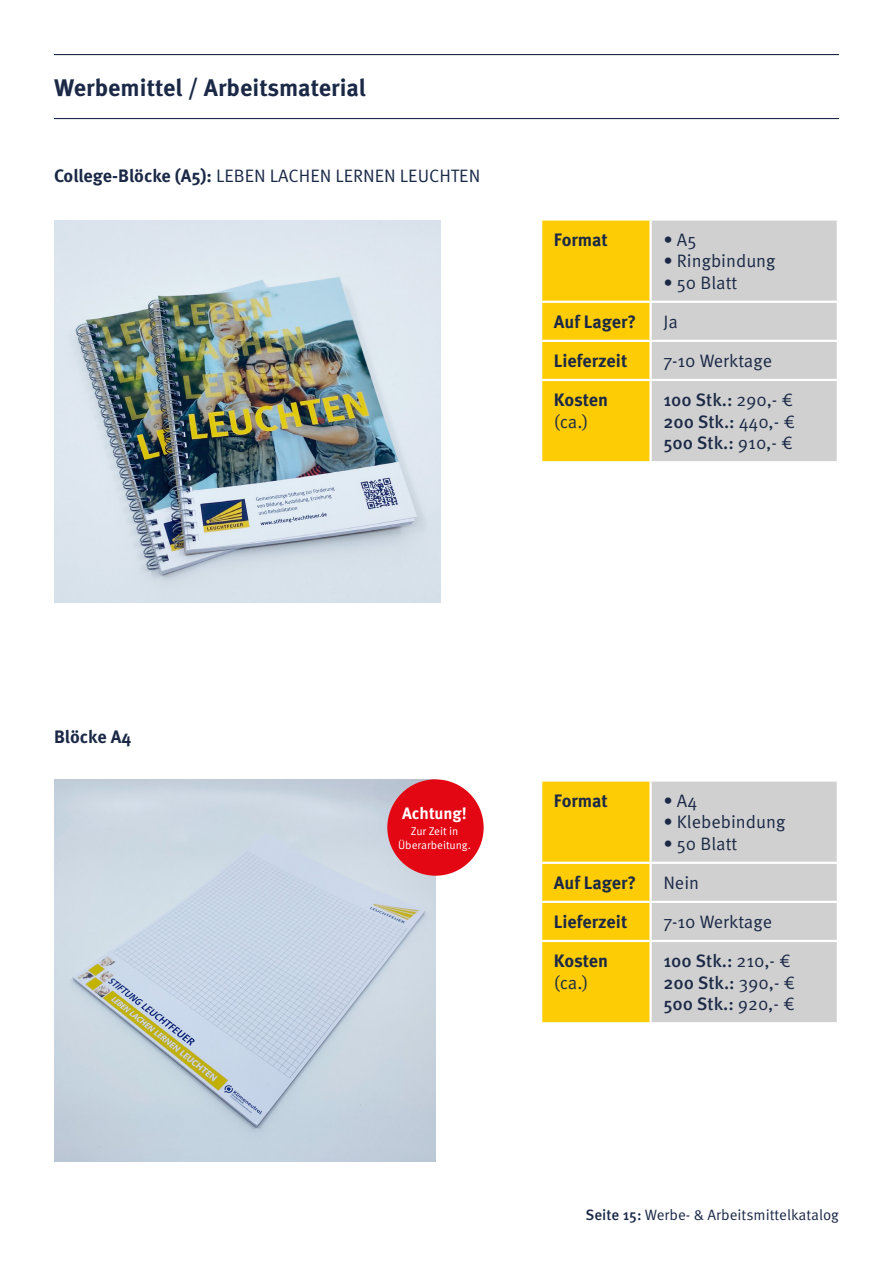
<style>
.page{position:relative;width:893px;height:1263px;background:#fff}
.page>*{position:absolute;margin:0;border:0;box-sizing:border-box;transform-origin:0 0}
.t1{font:700 24px "Meta Pro";color:#1b2947}
.t2{font:18px "Meta Pro Norm";color:#1b2947}
.t3{font:500 18px/21.6px "Meta Pro";color:#1b2947;text-align:justify}
.t4{font:700 18px "Meta Pro";color:#1b2947}
.t5{font:700 16.5px "Meta Pro";color:#fff}
.t6{font:15px "Meta Pro Norm";color:#1b2947}
.t7{font:11.25px/13.5px "Meta Pro Norm";color:#fff;text-align:center}
.s1{font-family:"Meta Pro";font-weight:700}
.s2{font-family:"Meta Pro Norm";font-weight:400}
.s3{font-family:"Meta Pro";font-weight:500}
</style>
<div class="page">
<hr style="left:54px;top:54px;width:785px;height:1px;background:#1b2947">
<hr style="left:54px;top:118px;width:785px;height:1px;background:#1b2947">
<img style="left:54px;top:221px;width:386px;height:381px">
<div style="left:542px;top:221px;width:107px;height:240px;background:#fdcc04"></div>
<div style="left:652px;top:221px;width:185px;height:240px;background:#d0d0d0"></div>
<hr style="left:540px;top:301px;width:111px;height:2px;background:#fff">
<hr style="left:651px;top:301px;width:188px;height:2px;background:#fff">
<hr style="left:540px;top:340px;width:111px;height:2px;background:#fff">
<hr style="left:651px;top:340px;width:188px;height:2px;background:#fff">
<hr style="left:540px;top:379px;width:111px;height:2px;background:#fff">
<hr style="left:651px;top:379px;width:188px;height:2px;background:#fff">
<img style="left:54px;top:780px;width:381px;height:381px">
<div style="left:542px;top:782px;width:107px;height:240px;background:#fdcc04"></div>
<div style="left:652px;top:782px;width:185px;height:240px;background:#d0d0d0"></div>
<hr style="left:540px;top:862px;width:111px;height:2px;background:#fff">
<hr style="left:651px;top:862px;width:188px;height:2px;background:#fff">
<hr style="left:540px;top:901px;width:111px;height:2px;background:#fff">
<hr style="left:651px;top:901px;width:188px;height:2px;background:#fff">
<hr style="left:540px;top:940px;width:111px;height:2px;background:#fff">
<hr style="left:651px;top:940px;width:188px;height:2px;background:#fff">
<div style="left:387px;top:779px;width:97px;height:97px;background:#e30613;border-radius:50%"></div>
<h1 class="t1" style="left:54px;top:69px;width:313px">Werbemittel / Arbeitsmaterial</h1>
<p class="t2" style="left:54px;top:162px;width:428px"><span class="s1">College-Blöcke (A5):</span> LEBEN LACHEN LERNEN LEUCHTEN</p>
<p class="t4" style="left:554px;top:225px;width:55px">Format</p>
<p class="t2" style="left:663px;top:226px;width:35px">• A5</p>
<p class="t2" style="left:663px;top:248px;width:114px">• Ringbindung</p>
<p class="t2" style="left:663px;top:269px;width:75px">• 50 Blatt</p>
<p class="t4" style="left:554px;top:308px;width:84px">Auf Lager?</p>
<p class="t2" style="left:663px;top:308px;width:16px">Ja</p>
<p class="t4" style="left:554px;top:347px;width:75px">Lieferzeit</p>
<p class="t2" style="left:663px;top:347px;width:110px">7-10 Werktage</p>
<p class="t4" style="left:554px;top:386px;width:56px">Kosten</p>
<p class="t2" style="left:554px;top:408px;width:36px">(ca.)</p>
<p class="t3" style="left:663px;top:388px;width:133px">100 Stk.: <span class="s2">290,- € </span>200 Stk.: <span class="s2">440,- € </span>500 Stk.: <span class="s2">910,- €</span></p>
<p class="t4" style="left:54px;top:723px;width:79px">Blöcke A4</p>
<p class="t5" style="left:402px;top:800px;width:66px">Achtung!</p>
<p class="t7" style="left:398px;top:824px;width:74px">Zur Zeit in<br>Überarbeitung.</p>
<p class="t4" style="left:554px;top:786px;width:55px">Format</p>
<p class="t2" style="left:663px;top:787px;width:35px">• A4</p>
<p class="t2" style="left:663px;top:808px;width:123px">• Klebebindung</p>
<p class="t2" style="left:663px;top:830px;width:75px">• 50 Blatt</p>
<p class="t4" style="left:554px;top:869px;width:84px">Auf Lager?</p>
<p class="t2" style="left:663px;top:869px;width:37px">Nein</p>
<p class="t4" style="left:554px;top:908px;width:75px">Lieferzeit</p>
<p class="t2" style="left:663px;top:908px;width:110px">7-10 Werktage</p>
<p class="t4" style="left:554px;top:947px;width:56px">Kosten</p>
<p class="t2" style="left:554px;top:969px;width:36px">(ca.)</p>
<p class="t3" style="left:663px;top:949px;width:133px;text-align:left">100 Stk.: <span class="s2">210,- €<br></span>200 Stk.: <span class="s2">390,- €<br></span>500 Stk.: <span class="s2">920,- €</span></p>
<p class="t6" style="left:585px;top:1204px;width:255px"><span class="s3">Seite 15:</span> Werbe- &amp; Arbeitsmittelkatalog</p>
</div>
